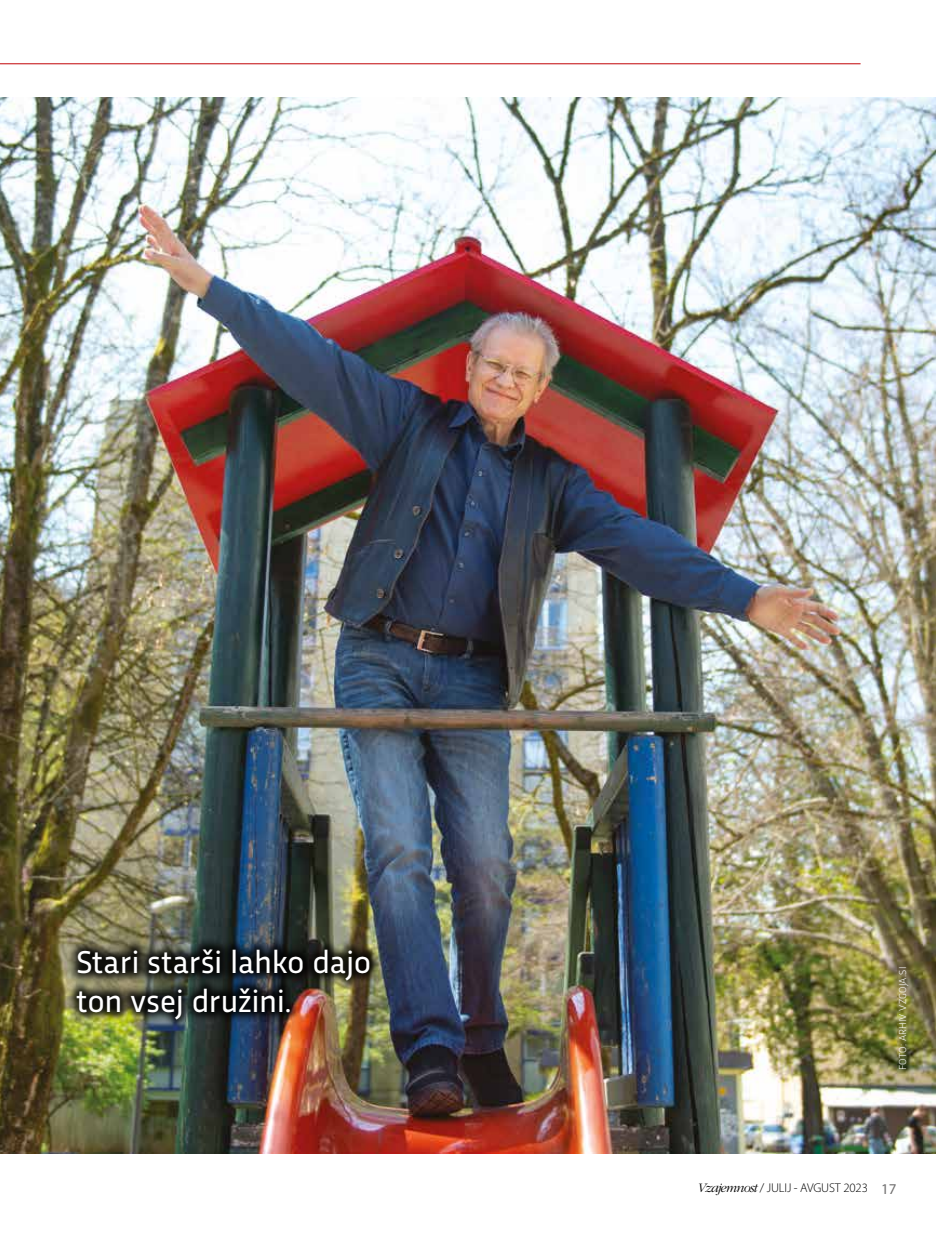
<style>
.page{position:relative;width:936px;height:1234px;background:#fff}
.page>*{position:absolute;margin:0;border:0;box-sizing:border-box;transform-origin:0 0}
.t1{font:33px/39px "Trasandina";color:#fff}
.t2{font:300 12.75px "Myriad Pro";letter-spacing:-.01em;color:#000}
.t3{font:300 10.5px "Trasandina";letter-spacing:.025em;color:#fff}
.s1{font-family:"ITC Garamond Std";font-style:italic;font-size:13.5px}
.s2{font-weight:400;font-size:15px;color:#706f6f}
</style>
<div class="page">
<hr style="left:0;top:63px;width:860px;height:1px;background:#c51315">
<img style="left:0;top:98px;width:935px;height:1054px">
<div style="left:65px;top:936px;width:316px;height:93px;background:#000;opacity:.9"></div>
<p class="t1" style="left:77px;top:939px;width:296px">Stari starši lahko dajo ton vsej družini.</p>
<p class="t3" style="left:895px;top:1069px;width:105px;rotate:-90deg">FOTO: ARHIV VZGOJA.SI</p>
<p class="t2" style="left:697px;top:1179px;width:200px"><span class="s1">Vzajemnost</span> / JULIJ - AVGUST 2023 <span class="s2">17</span></p>
</div>
